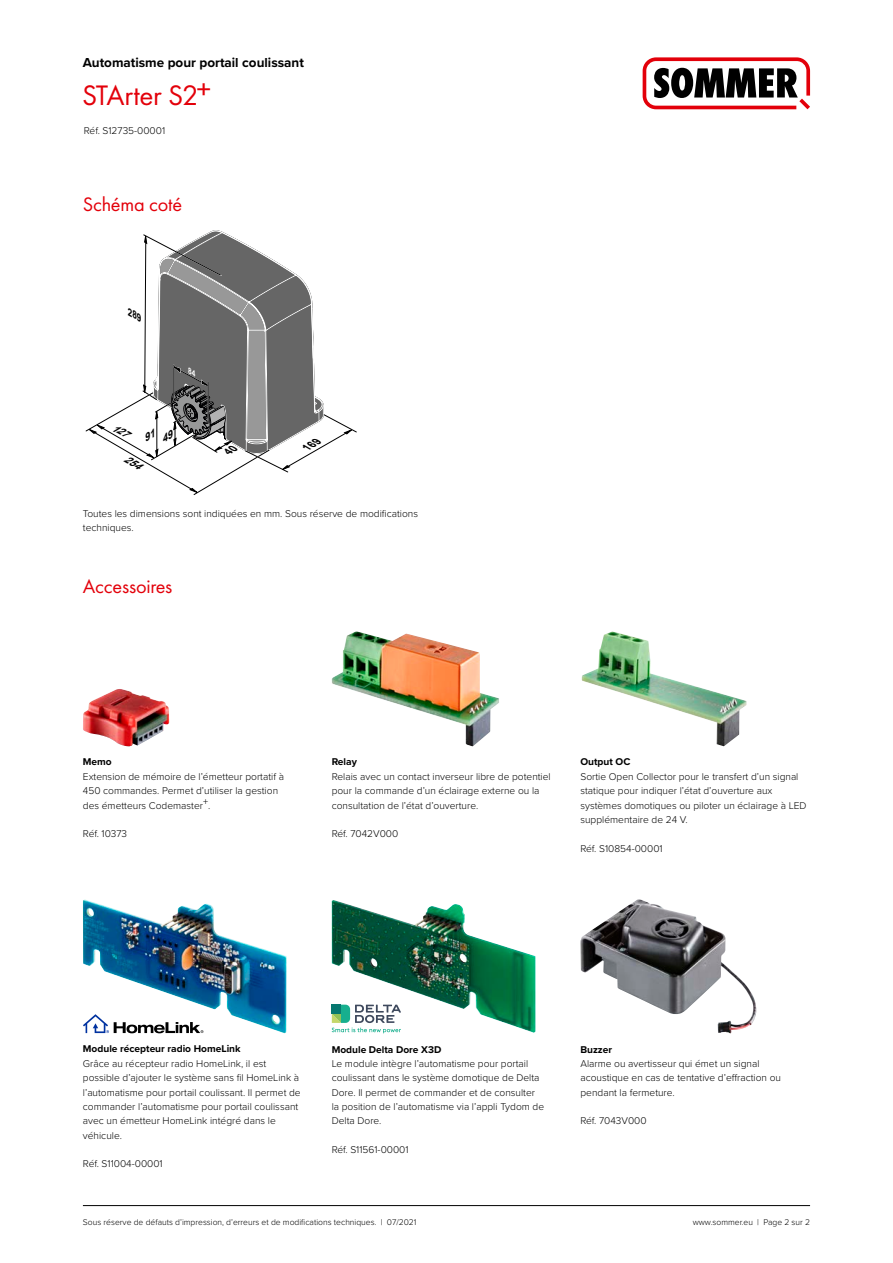
<style>
.page{position:relative;width:893px;height:1263px;background:#fff}
.page>*{position:absolute;margin:0;border:0;box-sizing:border-box;transform-origin:0 0}
.t1{font:29.25px "Futura PT";letter-spacing:-.01em;color:#e3000a}
.t2{font:20.25px "Futura PT";letter-spacing:-.01em;color:#e3000a}
.t3{font:700 13.5px "Proxima Nova";color:#000}
.t4{font:300 10.2px/14.4px "Proxima Nova";color:#000}
.t5{font:700 10.2px "Proxima Nova";color:#000}
.t6{font:300 8.55px "Proxima Nova";color:#000}
</style>
<div class="page">
<hr style="left:83px;top:1205px;width:727px;height:1px;background:#000">
<img style="left:332px;top:631px;width:167px;height:115px">
<img style="left:582px;top:631px;width:164px;height:115px">
<img style="left:83px;top:899px;width:204px;height:134px">
<img style="left:332px;top:900px;width:203px;height:133px">
<svg style="left:332px;top:1005px;width:69px;height:28px"></svg>
<svg style="left:83px;top:1014px;width:120px;height:19px"></svg>
<img style="left:83px;top:689px;width:86px;height:57px">
<img style="left:580px;top:899px;width:177px;height:134px">
<svg style="left:643px;top:57px;width:167px;height:52px"></svg>
<svg style="left:85px;top:231px;width:272px;height:264px"></svg>
<h3 class="t3" style="left:83px;top:52px;width:223px">Automatisme pour portail coulissant</h3>
<h1 class="t1" style="left:82px;top:78px;width:131px">STArter S2+</h1>
<p class="t4" style="left:84px;top:123px;width:83px">Réf. S12735-00001</p>
<h2 class="t2" style="left:83px;top:192px;width:101px">Schéma coté</h2>
<p class="t4" style="left:83px;top:505px;width:337px">Toutes les dimensions sont indiquées en mm. Sous réserve de modifications techniques.</p>
<h2 class="t2" style="left:83px;top:574px;width:91px">Accessoires</h2>
<p class="t5" style="left:83px;top:754px;width:30px">Memo</p>
<p class="t4" style="left:83px;top:769px;width:203px">Extension de mémoire de l’émetteur portatif à<br>450 commandes. Permet d’utiliser la gestion des émetteurs Codemaster+.</p>
<p class="t4" style="left:83px;top:826px;width:46px">Réf. 10373</p>
<p class="t5" style="left:332px;top:754px;width:27px">Relay</p>
<p class="t4" style="left:332px;top:769px;width:221px">Relais avec un contact inverseur libre de potentiel pour la commande d’un éclairage externe ou la consultation de l’état d’ouverture.</p>
<p class="t4" style="left:332px;top:826px;width:68px">Réf. 7042V000</p>
<p class="t5" style="left:580px;top:754px;width:51px">Output OC</p>
<p class="t4" style="left:580px;top:769px;width:228px">Sortie Open Collector pour le transfert d’un signal statique pour indiquer l’état d’ouverture aux systèmes domotiques ou piloter un éclairage à LED supplémentaire de 24 V.</p>
<p class="t4" style="left:580px;top:840px;width:84px">Réf. S10854-00001</p>
<p class="t5" style="left:83px;top:1041px;width:159px">Module récepteur radio HomeLink</p>
<p class="t4" style="left:83px;top:1056px;width:219px">Grâce au récepteur radio HomeLink, il est possible d’ajouter le système sans fil HomeLink à l’automatisme pour portail coulissant. Il permet de commander l’automatisme pour portail coulissant avec un émetteur HomeLink intégré dans le véhicule.</p>
<p class="t4" style="left:83px;top:1156px;width:81px">Réf. S11004-00001</p>
<p class="t5" style="left:332px;top:1041px;width:111px">Module Delta Dore X3D</p>
<p class="t4" style="left:332px;top:1056px;width:214px">Le module intègre l’automatisme pour portail coulissant dans le système domotique de Delta Dore. Il permet de commander et de consulter la position de l’automatisme via l’appli Tydom de Delta Dore.</p>
<p class="t4" style="left:332px;top:1142px;width:78px">Réf. S11561-00001</p>
<p class="t5" style="left:580px;top:1041px;width:33px">Buzzer</p>
<p class="t4" style="left:580px;top:1056px;width:202px">Alarme ou avertisseur qui émet un signal acoustique en cas de tentative d’effraction ou pendant la fermeture.</p>
<p class="t4" style="left:580px;top:1113px;width:68px">Réf. 7043V000</p>
<p class="t6" style="left:83px;top:1215px;width:335px">Sous réserve de défauts d’impression, d’erreurs et de modifications techniques. | 07/2021</p>
<p class="t6" style="left:693px;top:1215px;width:119px">www.sommer.eu | Page 2 sur 2</p>
</div>
